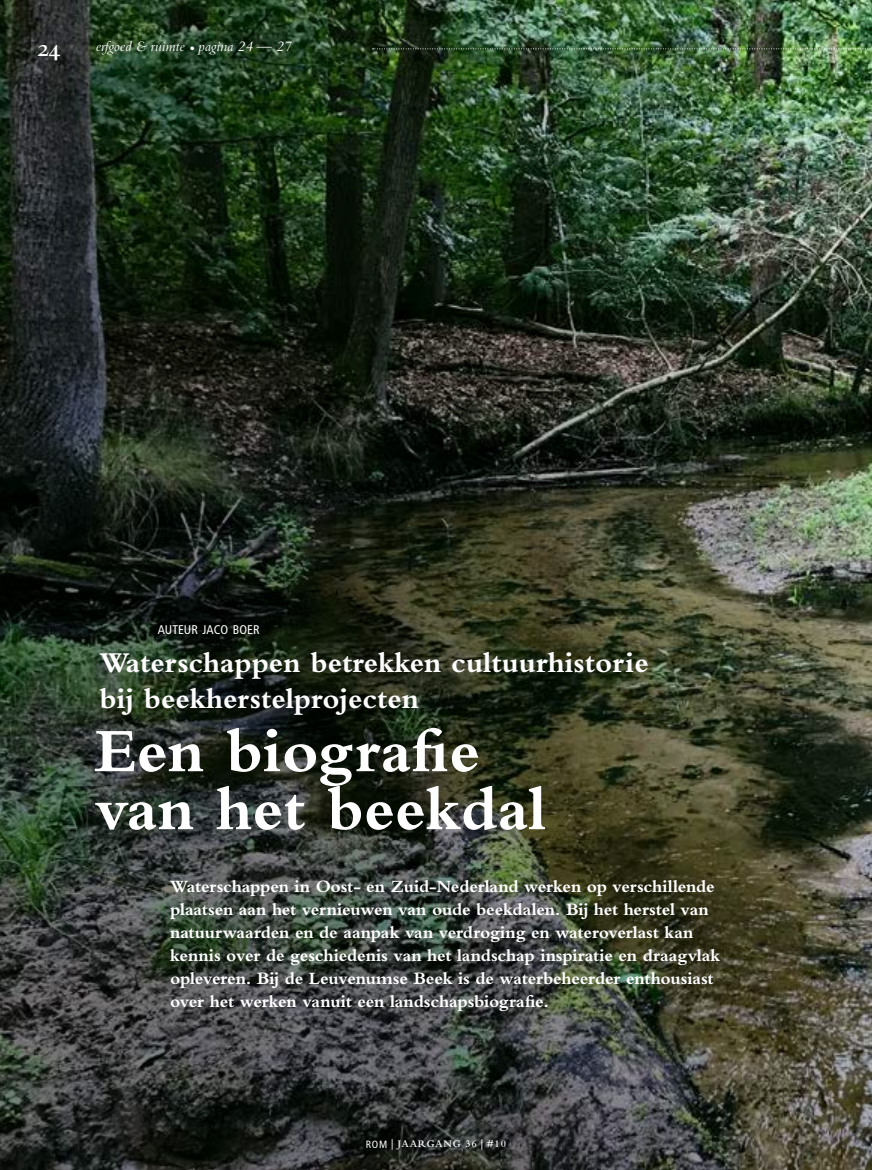
<style>
.page{position:relative;width:872px;height:1170px;background:#fff}
.page>*{position:absolute;margin:0;border:0;box-sizing:border-box;transform-origin:0 0}
.t1{font:700 64.5px/57.9px "Bembo Std";color:#fff}
.t2{font:700 30px/36px "Bembo Std";color:#fff}
.t3{font:25.5px "Bembo Semibold Os F";color:#fff}
.t4{font:700 18px/22.8px "Bembo Std";letter-spacing:-.01em;color:#fff}
.t5{font:italic 15px "Bembo Std";color:#fff}
.t6{font:condensed 12.6px "Frutiger LT";letter-spacing:.005em;color:#fff}
.t7{font:600 10.5px "Bembo Std";letter-spacing:.065em;color:#fff}
.s1{font-family:"Frutiger LT";font-weight:400;font-stretch:condensed}
</style>
<div class="page">
<img style="left:0;top:0;width:872px;height:1169px">
<svg style="left:372px;top:48px;width:500px;height:1px"></svg>
<h3 class="t3" style="left:37px;top:34px;width:25px">24</h3>
<p class="t5" style="left:96px;top:38px;width:197px">erfgoed &amp; ruimte • pagina 24 — 27</p>
<p class="t6" style="left:158px;top:622px;width:103px">AUTEUR JACO BOER</p>
<h2 class="t2" style="left:100px;top:644px;width:550px">Waterschappen betrekken cultuurhistorie bij beekherstelprojecten</h2>
<h1 class="t1" style="left:95px;top:721px;width:452px">Een biografie van het beekdal</h1>
<p class="t4" style="left:170px;top:875px;width:551px">Waterschappen in Oost- en Zuid-Nederland werken op verschillende plaatsen aan het vernieuwen van oude beekdalen. Bij het herstel van natuurwaarden en de aanpak van verdroging en wateroverlast kan kennis over de geschiedenis van het landschap inspiratie en draagvlak opleveren. Bij de Leuvenumse Beek is de waterbeheerder enthousiast over het werken vanuit een landschapsbiografie.</p>
<p class="t7" style="left:366px;top:1138px;width:142px"><span class="s1">ROM |</span> JAARGANG 36 <span class="s1">|</span> #10</p>
</div>
